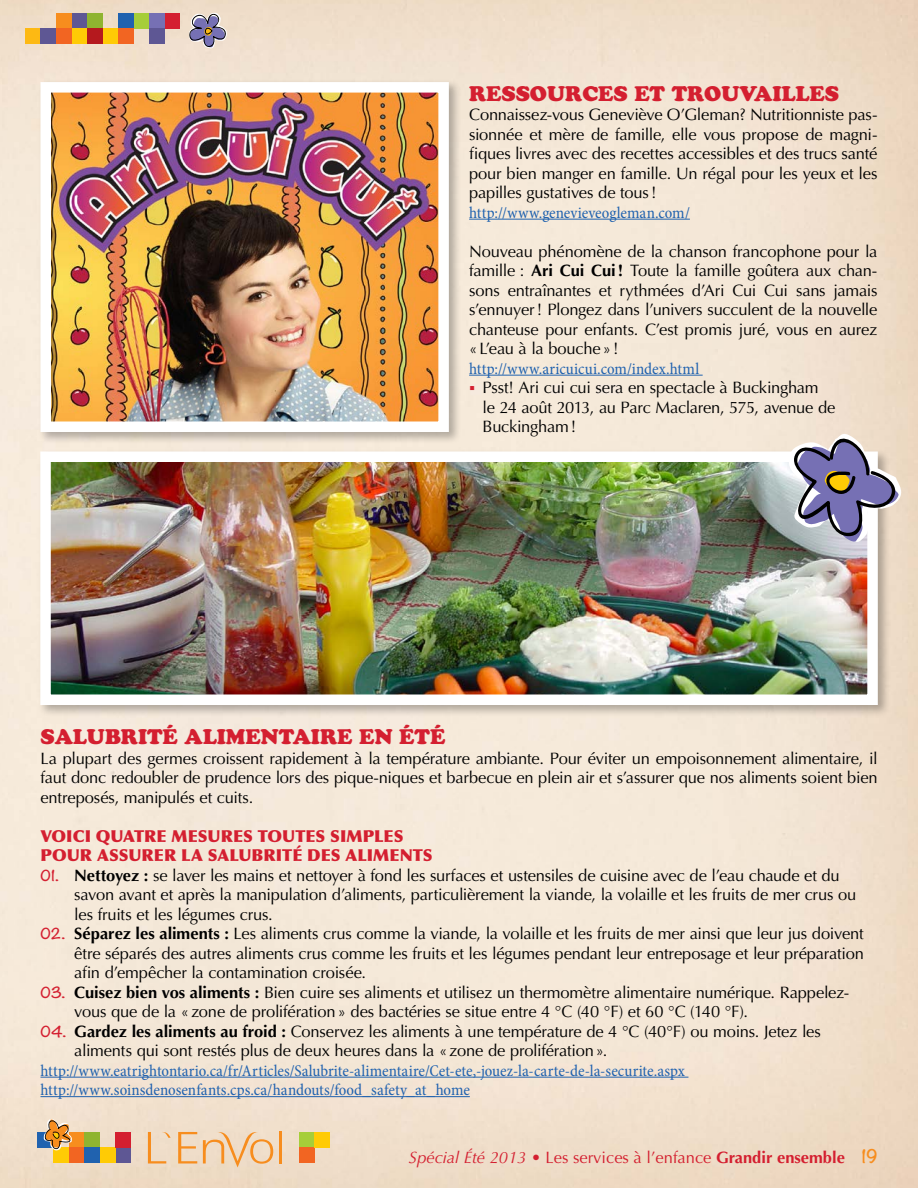
<style>
.page{position:relative;width:918px;height:1188px;background:#fff}
.page>*{position:absolute;margin:0;border:0;box-sizing:border-box;transform-origin:0 0}
.t1{font:21px "Cooper Black Std";color:#d41f30}
.t2{font:16.5px/19.5px "Optima LT Std";letter-spacing:-.015em;color:#000;text-align:justify}
.t3{font:condensed 16.5px/19.5px "Minion Pro";letter-spacing:.005em;color:#2062af}
.t4{font:900 16.5px/19.5px "Optima LT Std";color:#d41f30}
.t5{font:16.5px "Optima LT Std";color:#d41f30}
.s1{font-weight:700}
.s2{font-family:"Noteworthy";font-weight:700;font-size:13.5px;color:#d41f30}
.s3{font-style:italic}
.s4{font-family:"Noteworthy";font-weight:700;color:#f78d1e}
</style>
<div class="page">
<img style="left:0;top:0;width:918px;height:1188px">
<div style="left:115px;top:1148px;width:16px;height:15px;background:#5e5794"></div>
<div style="left:69px;top:1132px;width:15px;height:16px;background:#f78d1e"></div>
<div style="left:69px;top:1148px;width:15px;height:15px;background:#f26522"></div>
<div style="left:38px;top:1132px;width:15px;height:16px;background:#2062af"></div>
<div style="left:100px;top:1148px;width:15px;height:15px;background:#ffcb05"></div>
<div style="left:84px;top:1132px;width:16px;height:16px;background:#8fb430"></div>
<div style="left:84px;top:1148px;width:16px;height:15px;background:#2062af"></div>
<div style="left:53px;top:1148px;width:16px;height:15px;background:#ffcb05"></div>
<div style="left:115px;top:1132px;width:16px;height:16px;background:#d41f30"></div>
<svg style="left:44px;top:1119px;width:28px;height:32px"></svg>
<svg style="left:178px;top:1132px;width:19px;height:31px"></svg>
<hr style="left:279px;top:1132px;width:3px;height:32px;background:#f78d1e">
<svg style="left:203px;top:1130px;width:70px;height:37px;background:#f0cca6"></svg>
<svg style="left:148px;top:1131px;width:23px;height:33px"></svg>
<div style="left:164px;top:13px;width:16px;height:15px;background:#d41f30"></div>
<div style="left:25px;top:28px;width:15px;height:16px;background:#fdb913"></div>
<div style="left:71px;top:13px;width:16px;height:15px;background:#5e5794"></div>
<div style="left:71px;top:28px;width:16px;height:16px;background:#ffcb05"></div>
<div style="left:133px;top:13px;width:16px;height:15px;background:#a6ce39"></div>
<div style="left:102px;top:28px;width:16px;height:16px;background:#ffcb05"></div>
<div style="left:40px;top:28px;width:16px;height:16px;background:#5e5794"></div>
<div style="left:87px;top:13px;width:15px;height:15px;background:#8fb430"></div>
<div style="left:87px;top:28px;width:15px;height:16px;background:#b5191e"></div>
<div style="left:149px;top:13px;width:15px;height:15px;background:#7670b4"></div>
<div style="left:149px;top:28px;width:15px;height:16px;background:#5e5794"></div>
<div style="left:118px;top:13px;width:15px;height:15px;background:#2062af"></div>
<div style="left:118px;top:28px;width:15px;height:16px;background:#f26522"></div>
<div style="left:56px;top:13px;width:15px;height:15px;background:#f78d1e"></div>
<div style="left:56px;top:28px;width:15px;height:16px;background:#f26522"></div>
<svg style="left:188px;top:13px;width:39px;height:35px"></svg>
<div style="left:299px;top:1132px;width:16px;height:16px;background:#a6ce39"></div>
<div style="left:299px;top:1148px;width:16px;height:15px;background:#f26522"></div>
<div style="left:315px;top:1132px;width:15px;height:16px;background:#ffcb05"></div>
<div style="left:37px;top:79px;width:424px;height:366px;background:#000;opacity:.28"></div>
<img style="left:51px;top:93px;width:387px;height:328px">
<div style="left:40px;top:82px;width:409px;height:350px;border:10px solid #fff"></div>
<div style="left:37px;top:448px;width:853px;height:269px;background:#000;opacity:.28"></div>
<img style="left:51px;top:463px;width:816px;height:231px">
<div style="left:40px;top:452px;width:838px;height:253px;border:10px solid #fff"></div>
<hr style="left:469px;top:219px;width:221px;height:1px;background:#2062af">
<hr style="left:469px;top:375px;width:234px;height:1px;background:#2062af">
<hr style="left:40px;top:1077px;width:648px;height:1px;background:#2062af">
<hr style="left:40px;top:1096px;width:430px;height:1px;background:#2062af">
<svg style="left:788px;top:433px;width:115px;height:111px;background:#a69fae"></svg>
<svg style="left:470px;top:386px;width:4px;height:4px"></svg>
<p class="t1" style="left:469px;top:80px;width:371px">RESSOURCES ET TROUVAILLES</p>
<p class="t2" style="left:469px;top:105px;width:410px">Connaissez-vous Geneviève O’Gleman? Nutritionniste pas&shy;sionnée et mère de famille, elle vous propose de magni&shy;fiques livres avec des recettes accessibles et des trucs santé pour bien manger en famille. Un régal pour les yeux et les papilles gustatives de tous!</p>
<p class="t3" style="left:469px;top:203px;width:222px">http://www.genevieveogleman.com/</p>
<p class="t2" style="left:469px;top:241px;width:410px">Nouveau phénomène de la chanson francophone pour la famille : <span class="s1">Ari Cui Cui!</span> Toute la famille goûtera aux chan&shy;sons entraînantes et rythmées d’Ari Cui Cui sans jamais s’ennuyer! Plongez dans l’univers succulent de la nouvelle chanteuse pour enfants. C’est promis juré, vous en aurez « L’eau à la bouche»!</p>
<p class="t3" style="left:469px;top:359px;width:232px">http://www.aricuicui.com/index.html</p>
<p class="t2" style="left:483px;top:378px;width:354px;text-align:left">Psst! Ari cui cui sera en spectacle à Buckingham<br>le 24 août 2013, au Parc Maclaren, 575, avenue de<br>Buckingham!</p>
<p class="t1" style="left:40px;top:724px;width:406px">SALUBRITÉ ALIMENTAIRE EN ÉTÉ</p>
<p class="t2" style="left:40px;top:748px;width:839px">La plupart des germes croissent rapidement à la température ambiante. Pour éviter un empoisonnement alimentaire, il faut donc redoubler de prudence lors des pique-niques et barbecue en plein air et s’assurer que nos aliments soient bien entreposés, manipulés et cuits.</p>
<p class="t4" style="left:40px;top:826px;width:394px">VOICI QUATRE MESURES TOUTES SIMPLES<br>POUR ASSURER LA SALUBRITÉ DES ALIMENTS</p>
<p class="t2" style="left:74px;top:865px;width:783px;text-align:left;text-indent:-34px"><span class="s2">01.</span> <span class="s1">Nettoyez :</span> se laver les mains et nettoyer à fond les surfaces et ustensiles de cuisine avec de l’eau chaude et du savon avant et après la manipulation d’aliments, particulièrement la viande, la volaille et les fruits de mer crus ou les fruits et les légumes crus.</p>
<p class="t2" style="left:74px;top:924px;width:791px;text-indent:-34px"><span class="s2">02.</span> <span class="s1">Séparez les aliments :</span> Les aliments crus comme la viande, la volaille et les fruits de mer ainsi que leur jus doivent être séparés des autres aliments crus comme les fruits et les légumes pendant leur entreposage et leur préparation afin d’empêcher la contamination croisée.</p>
<p class="t2" style="left:74px;top:982px;width:777px;text-indent:-34px"><span class="s2">03.</span> <span class="s1">Cuisez bien vos aliments :</span> Bien cuire ses aliments et utilisez un thermomètre alimentaire numérique. Rappelez&shy;vous que de la « zone de prolifération» des bactéries se situe entre 4 °C (40 °F) et 60 °C (140 °F).</p>
<p class="t2" style="left:74px;top:1021px;width:748px;text-indent:-34px"><span class="s2">04.</span> <span class="s1">Gardez les aliments au froid :</span> Conservez les aliments à une température de 4 °C (40°F) ou moins. Jetez les aliments qui sont restés plus de deux heures dans la « zone de prolifération».</p>
<p class="t3" style="left:41px;top:1061px;width:646px">http://www.eatrightontario.ca/fr/Articles/Salubrite-alimentaire/Cet-ete,-jouez-la-carte-de-la-securite.aspx http://www.soinsdenosenfants.cps.ca/handouts/food_safety_at_home</p>
<p class="t5" style="left:409px;top:1147px;width:471px"><span class="s3">Spécial Été 2013</span> • Les services à l’enfance <span class="s1">Grandir ensemble</span> <span class="s4">19</span></p>
</div>
